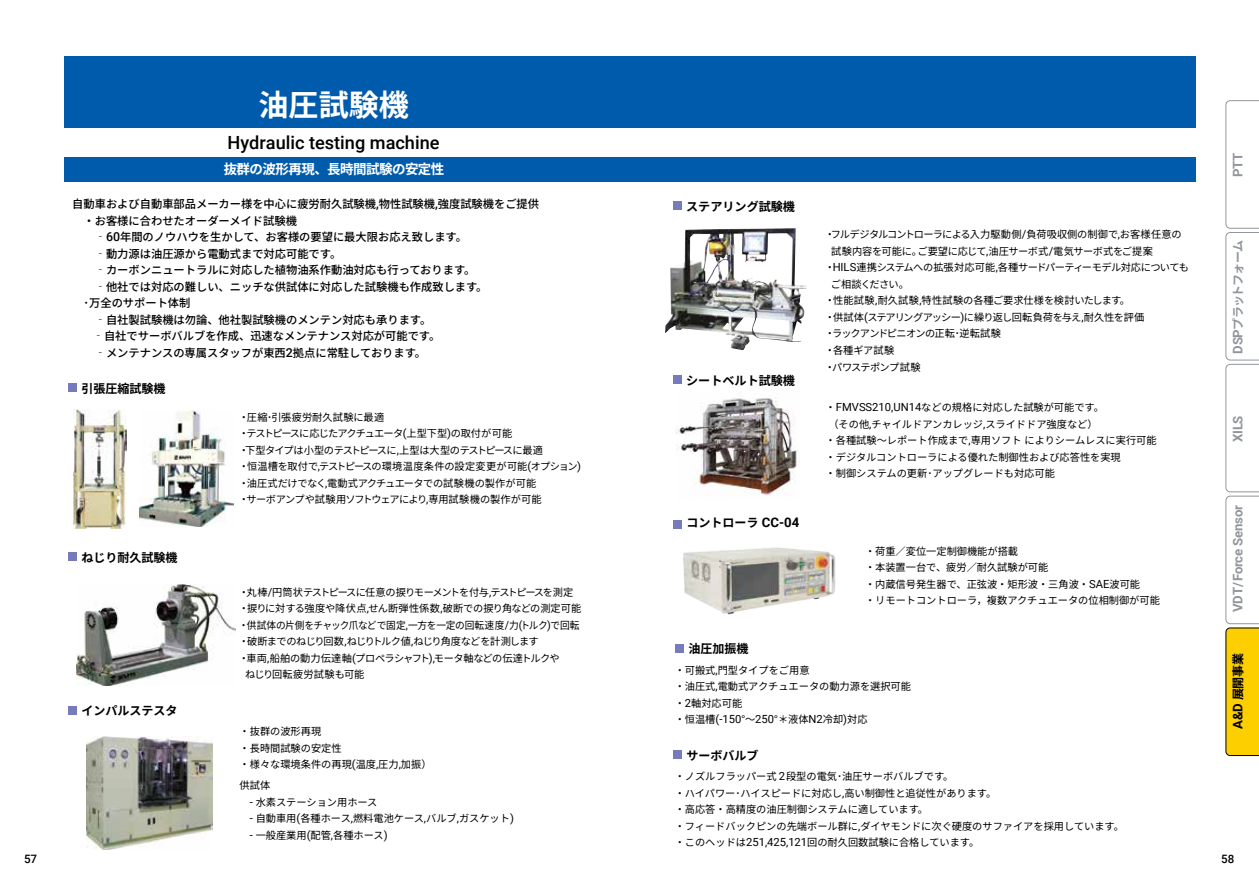
<style>
.page{position:relative;width:1259px;height:893px;background:#fff}
.page>*{position:absolute;margin:0;border:0;box-sizing:border-box;transform-origin:0 0}
.t1{font:30px "AD Noto Sans Bold";color:#fff}
.t2{font:500 18.15px "Roboto";color:#000}
.t3{font:13.5px "AD Noto Sans Bold";letter-spacing:-.04em;color:#fff}
.t4{font:700 13.2px "Roboto";letter-spacing:-.02em;color:#92969c}
.t5{font:12.15px "AD Noto Sans Bold";color:#000}
.t6{font:12px "AD Noto Sans Bold";color:#000}
.t7{font:12px "AD Noto Sans Bold";letter-spacing:-.075em;color:#92969c}
.t8{font:500 11.55px "Roboto";color:#000}
.t9{font:11.25px "AD Noto Sans Medium";color:#000}
.t10{font:10.2px/16.5px "AD Noto Sans Regular";color:#000}
.t11{font:10.2px/16.5px "AD Noto Sans Regular";letter-spacing:-.02em;color:#000}
.t12{font:10.2px "AD Noto Sans Regular";letter-spacing:-.035em;color:#000}
.t13{font:10.2px "AD Noto Sans Regular";letter-spacing:-.05em;color:#000}
.t14{font:10.2px "AD Noto Sans Regular";letter-spacing:-.02em;color:#000;scale:.95 1}
.t15{font:10.2px "AD Noto Sans Regular";letter-spacing:-.085em;color:#000}
.t16{font:10.2px "AD Noto Sans Regular";letter-spacing:-.08em;color:#000}
.t17{font:10.2px "AD Noto Sans Regular";letter-spacing:-.065em;color:#000}
.t18{font:10.2px "AD Noto Sans Regular";letter-spacing:-.055em;color:#000}
.t19{font:10.2px "AD Noto Sans Regular";letter-spacing:-.07em;color:#000}
.s1{font-family:"Roboto";font-weight:500;font-size:12.3px}
.s2{font-family:"Roboto";font-size:11.25px}
.s3{font-family:"Roboto";font-weight:700;font-size:13.2px}
</style>
<div class="page">
<div style="left:64px;top:56px;width:1131px;height:125px;background:#005bac"></div>
<div style="left:63px;top:129px;width:1133px;height:28px;background:#fff"></div>
<div style="left:68px;top:383px;width:9px;height:9px;background:#767cbb"></div>
<div style="left:672px;top:201px;width:9px;height:9px;background:#767cbb"></div>
<div style="left:672px;top:375px;width:9px;height:9px;background:#767cbb"></div>
<div style="left:673px;top:750px;width:9px;height:9px;background:#767cbb"></div>
<div style="left:672px;top:520px;width:9px;height:9px;background:#767cbb"></div>
<div style="left:68px;top:552px;width:9px;height:9px;background:#767cbb"></div>
<div style="left:68px;top:706px;width:9px;height:9px;background:#767cbb"></div>
<img style="left:74px;top:409px;width:53px;height:120px">
<img style="left:675px;top:398px;width:123px;height:98px">
<div style="left:675px;top:644px;width:8px;height:8px;background:#767cbb"></div>
<img style="left:86px;top:736px;width:127px;height:113px">
<img style="left:77px;top:584px;width:159px;height:102px">
<img style="left:665px;top:228px;width:141px;height:114px">
<img style="left:139px;top:411px;width:95px;height:116px">
<img style="left:683px;top:547px;width:153px;height:68px">
<svg style="left:1225px;top:100px;width:34px;height:656px"></svg>
<h1 class="t1" style="left:259px;top:88px;width:151px">油圧試験機</h1>
<h2 class="t2" style="left:228px;top:130px;width:213px">Hydraulic testing machine</h2>
<h3 class="t3" style="left:224px;top:162px;width:222px">抜群の波形再現、長時間試験の安定性</h3>
<p class="t9" style="left:72px;top:198px;width:468px">自動車および自動車部品メーカー様を中心に疲労耐久試験機<span class="s1">,</span>物性試験機<span class="s1">,</span>強度試験機をご提供</p>
<p class="t9" style="left:72px;top:214px;width:226px">　・お客様に合わせたオーダーメイド試験機</p>
<p class="t9" style="left:72px;top:231px;width:396px">　　‐<span class="s1">60</span>年間のノウハウを生かして、お客様の要望に最大限お応え致します。</p>
<p class="t9" style="left:72px;top:247px;width:270px">　　‐動力源は油圧源から電動式まで対応可能です。</p>
<p class="t9" style="left:72px;top:264px;width:404px">　　‐カーボンニュートラルに対応した植物油系作動油対応も行っております。</p>
<p class="t9" style="left:72px;top:280px;width:417px">　　‐他社では対応の難しい、ニッチな供試体に対応した試験機も作成致します。</p>
<p class="t9" style="left:72px;top:297px;width:120px">　･万全のサポート体制</p>
<p class="t9" style="left:72px;top:313px;width:360px">　　‐自社製試験機は勿論、他社製試験機のメンテン対応も承ります。</p>
<p class="t9" style="left:93px;top:330px;width:349px">‐自社でサーボバルブを作成、迅速なメンテナンス対応が可能です。</p>
<p class="t9" style="left:72px;top:346px;width:355px">　　‐メンテナンスの専属スタッフが東西<span class="s1">2</span>拠点に常駐しております。</p>
<p class="t6" style="left:81px;top:382px;width:86px">引張圧縮試験機</p>
<p class="t6" style="left:81px;top:551px;width:98px">ねじり耐久試験機</p>
<p class="t6" style="left:81px;top:704px;width:98px">インパルステスタ</p>
<p class="t11" style="left:239px;top:409px;width:344px">・圧縮･引張疲労耐久試験に最適<br>・テストピースに応じたアクチュエータ<span class="s2">(</span>上型下型<span class="s2">)</span>の取付が可能<br>・下型タイプは小型のテストピースに<span class="s2">,</span>上型は大型のテストピースに最適<br>・恒温槽を取付で<span class="s2">,</span>テストピースの環境温度条件の設定変更が可能<span class="s2">(</span>オプション<span class="s2">)</span>・油圧式だけでなく<span class="s2">,</span>電動式アクチュエータでの試験機の製作が可能<br>・サーボアンプや試験用ソフトウェアにより<span class="s2">,</span>専用試験機の製作が可能</p>
<p class="t15" style="left:239px;top:586px;width:336px">・丸棒<span class="s2">/</span>円筒状テストピースに任意の捩りモーメントを付与<span class="s2">,</span>テストピースを測定</p>
<p class="t10" style="left:239px;top:601px;width:344px">・捩りに対する強度や降伏点<span class="s2">,</span>せん断弾性係数<span class="s2">,</span>破断での捩り角などの測定可能</p>
<p class="t14" style="left:239px;top:619px;width:360px">・供試体の片側をチャック爪などで固定<span class="s2">,</span>一方を一定の回転速度<span class="s2">/</span>力<span class="s2">(</span>トルク<span class="s2">)</span>で回転</p>
<p class="t16" style="left:239px;top:636px;width:301px">・破断までのねじり回数<span class="s2">,</span>ねじりトルク値<span class="s2">,</span>ねじり角度などを計測します</p>
<p class="t12" style="left:239px;top:652px;width:322px">・車両<span class="s2">,</span>船舶の動力伝達軸<span class="s2">(</span>プロペラシャフト<span class="s2">),</span>モータ軸などの伝達トルクや</p>
<p class="t10" style="left:245px;top:667px;width:121px">ねじり回転疲労試験も可能</p>
<p class="t10" style="left:240px;top:723px;width:193px">・抜群の波形再現<br>・長時間試験の安定性<br>・様々な環境条件の再現<span class="s2">(</span>温度<span class="s2">,</span>圧力<span class="s2">,</span>加振）</p>
<p class="t10" style="left:240px;top:777px;width:32px">供試体</p>
<p class="t10" style="left:250px;top:794px;width:129px"><span class="s2">-</span> 水素ステーション用ホース</p>
<p class="t10" style="left:250px;top:810px;width:265px"><span class="s2">-</span> 自動車用<span class="s2">(</span>各種ホース<span class="s2">,</span>燃料電池ケース<span class="s2">,</span>バルブ<span class="s2">,</span>ガスケット<span class="s2">)</span></p>
<p class="t10" style="left:250px;top:827px;width:139px"><span class="s2">-</span> 一般産業用<span class="s2">(</span>配管<span class="s2">,</span>各種ホース<span class="s2">)</span></p>
<p class="t5" style="left:686px;top:200px;width:110px">ステアリング試験機</p>
<p class="t5" style="left:686px;top:373px;width:110px">シートベルト試験機</p>
<p class="t6" style="left:686px;top:516px;width:114px">コントローラ <span class="s3">CC-04</span></p>
<p class="t6" style="left:688px;top:642px;width:61px">油圧加振機</p>
<p class="t11" style="left:825px;top:227px;width:358px">・フルデジタルコントローラによる入力駆動側<span class="s2">/</span>負荷吸収側の制御で<span class="s2">,</span>お客様任意の</p>
<p class="t11" style="left:831px;top:243px;width:323px">試験内容を可能に。ご要望に応じて<span class="s2">,</span>油圧サーボ式<span class="s2">/</span>電気サーボ式をご提案</p>
<p class="t13" style="left:825px;top:262px;width:366px">・<span class="s2">HILS</span>連携システムへの拡張対応可能<span class="s2">,</span>各種サードパーティーモデル対応についても</p>
<p class="t19" style="left:831px;top:278px;width:80px">ご相談ください。</p>
<p class="t10" style="left:825px;top:293px;width:307px">・性能試験<span class="s2">,</span>耐久試験<span class="s2">,</span>特性試験の各種ご要求仕様を検討いたします。</p>
<p class="t12" style="left:825px;top:311px;width:321px">・供試体<span class="s2">(</span>ステアリングアッシー<span class="s2">)</span>に繰り返し回転負荷を与え<span class="s2">,</span>耐久性を評価</p>
<p class="t17" style="left:825px;top:328px;width:178px">・ラックアンドピニオンの正転･逆転試験</p>
<p class="t10" style="left:825px;top:342px;width:71px">・各種ギア試験</p>
<p class="t18" style="left:825px;top:361px;width:97px">・パワステポンプ試験</p>
<p class="t10" style="left:825px;top:399px;width:332px">・<span class="s2">FMVSS210,UN14</span>などの規格に対応した試験が可能です。<br>（その他<span class="s2">,</span>チャイルドアンカレッジ<span class="s2">,</span>スライドドア強度など）<br>・各種試験～レポート作成まで<span class="s2">,</span>専用ソフトによりシームレスに実行可能・デジタルコントローラによる優れた制御性および応答性を実現<br>・制御システムの更新･アップグレードも対応可能</p>
<p class="t10" style="left:865px;top:543px;width:296px">・荷重／変位一定制御機能が搭載<br>・本装置一台で、疲労／耐久試験が可能<br>・内蔵信号発生器で、正弦波・矩形波・三角波・<span class="s2">SAE</span>波可能<br>・リモートコントローラ，複数アクチュエータの位相制御が可能</p>
<p class="t10" style="left:674px;top:662px;width:238px">・可搬式<span class="s2">,</span>門型タイプをご用意<br>・油圧式<span class="s2">,</span>電動式アクチュエータの動力源を選択可能・<span class="s2">2</span>軸対応可能<br>・恒温槽<span class="s2">(-150</span>°～<span class="s2">250</span>°＊液体<span class="s2">N2</span>冷却<span class="s2">)</span>対応</p>
<p class="t6" style="left:686px;top:749px;width:73px">サーボバルブ</p>
<p class="t10" style="left:674px;top:768px;width:451px">・ノズルフラッパー式 <span class="s2">2</span>段型の電気･油圧サーボバルブです。<br>・ハイパワー･ハイスピードに対応し<span class="s2">,</span>高い制御性と追従性があります。<br>・高応答・高精度の油圧制御システムに適しています。<br>・フィードバックピンの先端ボール群に<span class="s2">,</span>ダイヤモンドに次ぐ硬度のサファイアを採用しています。・このヘッドは<span class="s2">251,425,121</span>回の耐久回数試験に合格しています。</p>
<p class="t4" style="left:1228px;top:177px;width:26px;rotate:-90deg">PTT</p>
<p class="t7" style="left:1231px;top:354px;width:115px;rotate:-90deg"><span class="s3">DSP</span>プラットフォーム</p>
<p class="t4" style="left:1228px;top:442px;width:28px;rotate:-90deg">XILS</p>
<p class="t4" style="left:1228px;top:612px;width:108px;rotate:-90deg">VDT/Force Sensor</p>
<p class="t6" style="left:1231px;top:729px;width:77px;rotate:-90deg"><span class="s3">A&amp;D</span> 展開事業</p>
<p class="t8" style="left:24px;top:850px;width:15px">57</p>
<p class="t8" style="left:1221px;top:850px;width:15px">58</p>
</div>
